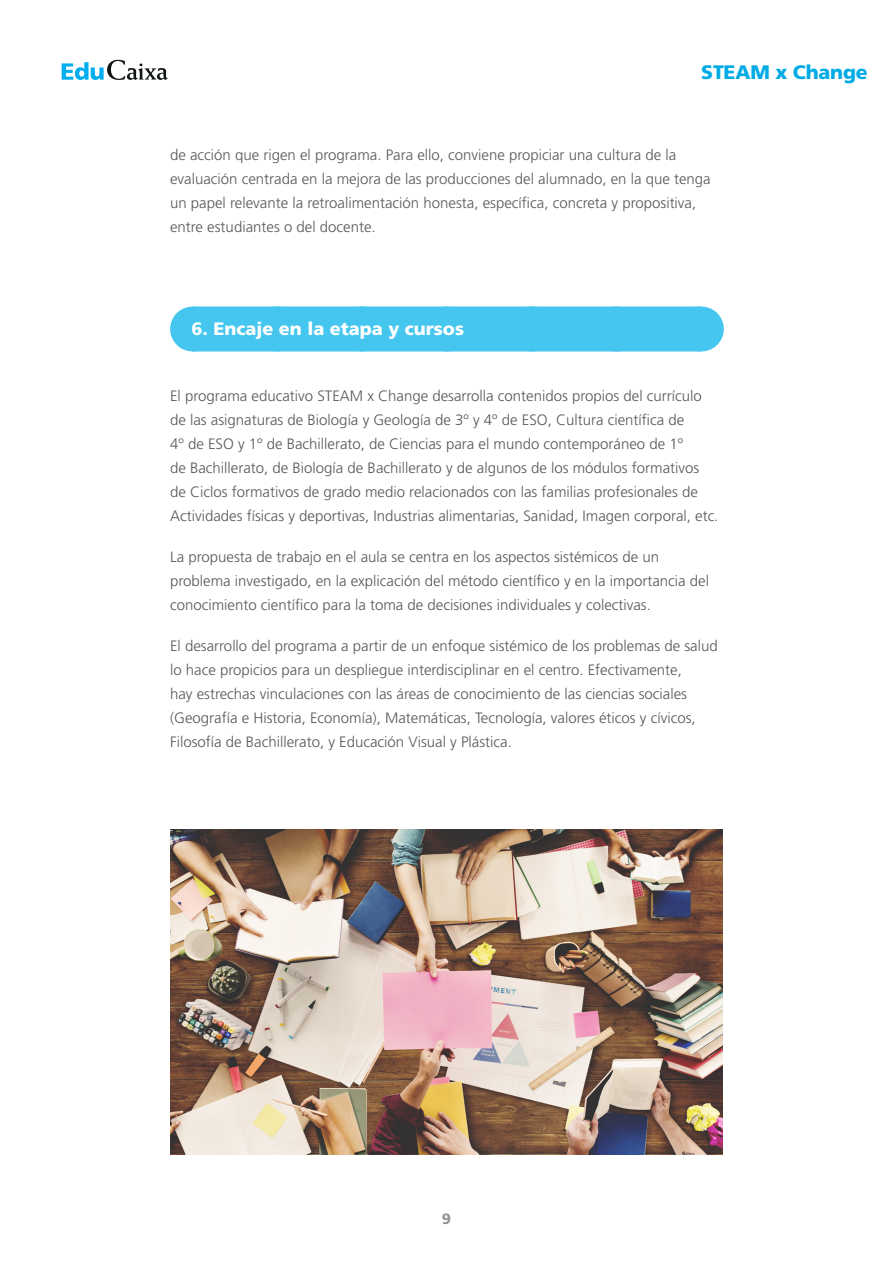
<style>
.page{position:relative;width:893px;height:1263px;background:#fff}
.page>*{position:absolute;margin:0;border:0;box-sizing:border-box;transform-origin:0 0}
.t1{font:900 19.5px "Frutiger LT Std";letter-spacing:-.01em;color:#00abe5}
.Epigrafe_1{font:900 18px "Frutiger LT Std";color:#fff}
.t2{font:300 15px/24px "Frutiger LT Std";color:#57585a}
.t3{font:900 15px "Frutiger LT Std";color:#939598}
</style>
<div class="page">
<svg style="left:62px;top:60px;width:106px;height:20px"></svg>
<div style="left:193px;top:306px;width:507px;height:45px;background:#45c6ee"></div>
<svg style="left:277px;top:306px;width:381px;height:1px"></svg>
<hr style="left:700px;top:306px;width:1px;height:45px;background:#45c6ee">
<img style="left:170px;top:829px;width:553px;height:325px">
<h1 class="t1" style="left:701px;top:60px;width:168px">STEAM x Change</h1>
<p class="t2" style="left:170px;top:143px;width:542px">de acción que rigen el programa. Para ello, conviene propiciar una cultura de la evaluación centrada en la mejora de las producciones del alumnado, en la que tenga un papel relevante la retroalimentación honesta, específica, concreta y propositiva, entre estudiantes o del docente.</p>
<p class="Epigrafe_1" style="left:191px;top:317px;width:274px">6. Encaje en la etapa y cursos</p>
<p class="t2" style="left:170px;top:384px;width:550px">El programa educativo STEAM x Change desarrolla contenidos propios del currículo de las asignaturas de Biología y Geología de 3º y 4º de ESO, Cultura científica de<br>4º de ESO y 1º de Bachillerato, de Ciencias para el mundo contemporáneo de 1º<br>de Bachillerato, de Biología de Bachillerato y de algunos de los módulos formativos de Ciclos formativos de grado medio relacionados con las familias profesionales de Actividades físicas y deportivas, Industrias alimentarias, Sanidad, Imagen corporal, etc.</p>
<p class="t2" style="left:170px;top:545px;width:540px">La propuesta de trabajo en el aula se centra en los aspectos sistémicos de un problema investigado, en la explicación del método científico y en la importancia del conocimiento científico para la toma de decisiones individuales y colectivas.</p>
<p class="t2" style="left:170px;top:634px;width:549px">El desarrollo del programa a partir de un enfoque sistémico de los problemas de salud lo hace propicios para un despliegue interdisciplinar en el centro. Efectivamente,<br>hay estrechas vinculaciones con las áreas de conocimiento de las ciencias sociales (Geografía e Historia, Economía), Matemáticas, Tecnología, valores éticos y cívicos, Filosofía de Bachillerato, y Educación Visual y Plástica.</p>
<p class="t3" style="left:442px;top:1210px;width:11px">9</p>
</div>
